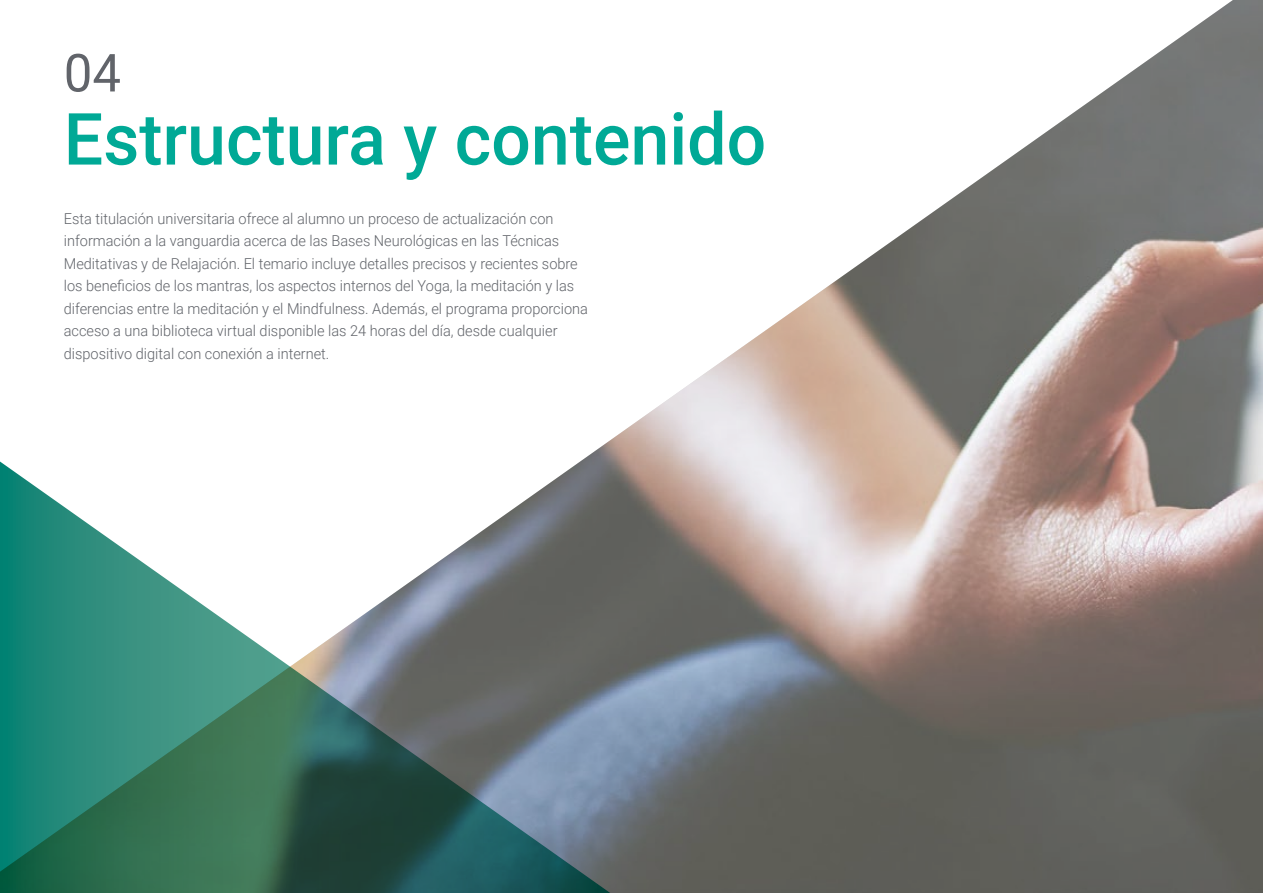
<style>
.page{position:relative;width:1263px;height:893px;background:#fff}
.page>*{position:absolute;margin:0;border:0;box-sizing:border-box;transform-origin:0 0}
.t1{font:500 72px "Roboto";color:#00a996}
.t2{font:52.5px "Roboto";color:#61646a}
.t3{font:300 15px/22.5px "Roboto";color:#61646a}
</style>
<div class="page">
<img style="left:602px;top:0;width:661px;height:893px">
<svg style="left:0;top:446px;width:640px;height:447px"></svg>
<h2 class="t2" style="left:64px;top:36px;width:59px">04</h2>
<h1 class="t1" style="left:64px;top:89px;width:704px">Estructura y contenido</h1>
<p class="t3" style="left:64px;top:207px;width:526px">Esta titulación universitaria ofrece al alumno un proceso de actualización con información a la vanguardia acerca de las Bases Neurológicas en las Técnicas Meditativas y de Relajación. El temario incluye detalles precisos y recientes sobre los beneficios de los mantras, los aspectos internos del Yoga, la meditación y las diferencias entre la meditación y el Mindfulness. Además, el programa proporciona acceso a una biblioteca virtual disponible las 24 horas del día, desde cualquier dispositivo digital con conexión a internet.</p>
</div>
